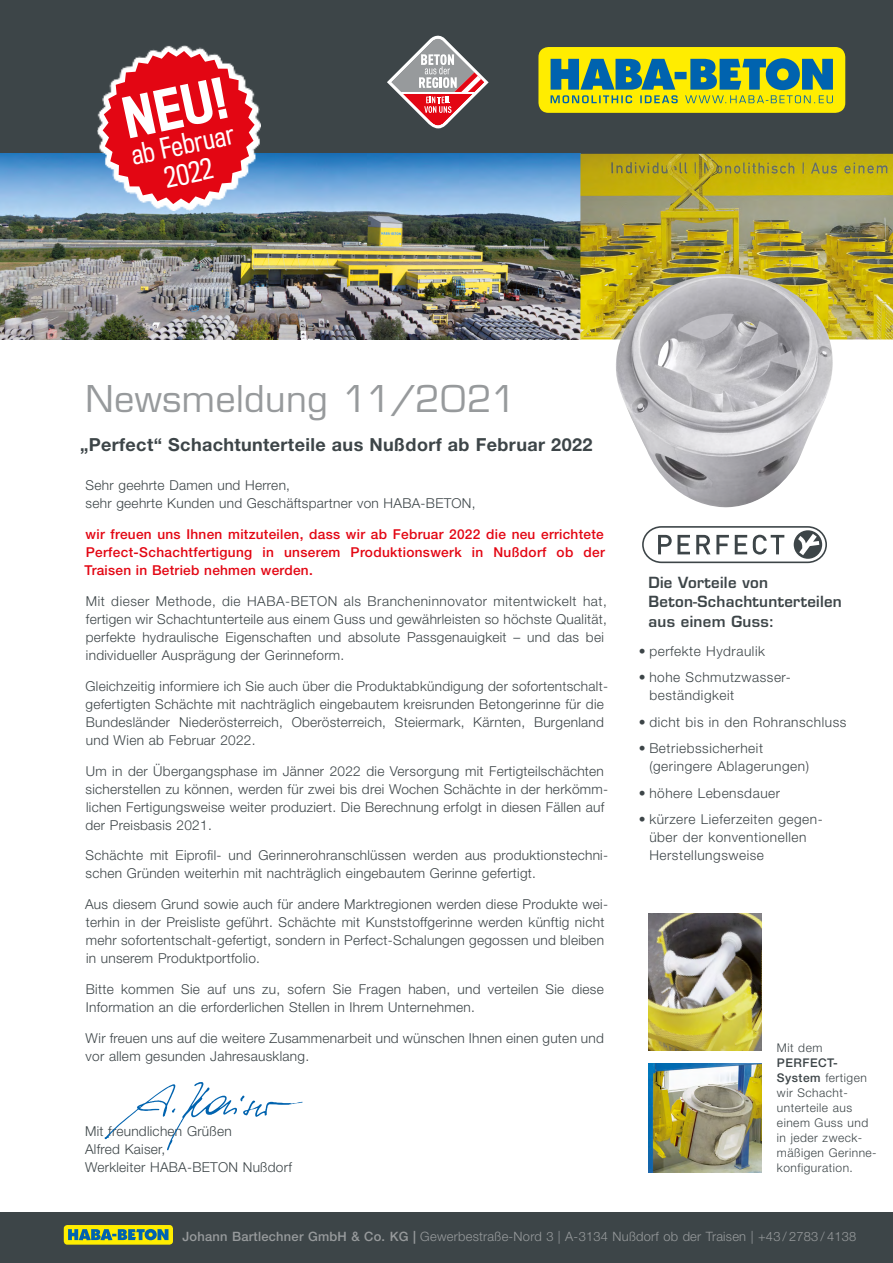
<style>
.page{position:relative;width:893px;height:1263px;background:#fff}
.page>*{position:absolute;margin:0;border:0;box-sizing:border-box;transform-origin:0 0}
.t1{font:500 52.05px "Titling Gothic FB Cond";color:#fff}
.t2{font:36px "Eurostile LTCE";letter-spacing:.01em;color:#979a9c}
.t3{font:26.25px/29.2px "Titling Gothic FB Cond";color:#fff;text-align:center}
.t4{font:700 18px "Helvetica Neue LT Pro";letter-spacing:.02em;color:#3d4548}
.t5{font:600 15px/19.4px "Eurostile LTCE";letter-spacing:.02em;color:#3d4548}
.t6{font:300 13.65px/18px "Helvetica Neue LT Pro";letter-spacing:.02em;color:#3d4548}
.t7{font:300 13.65px/18px "Helvetica Neue LT Pro";letter-spacing:.04em;color:#3d4548}
.t8{font:500 13.65px/18px "Helvetica Neue LT Pro";letter-spacing:.02em;color:#e30613;text-align:justify}
.t9{font:300 12.9px "Helvetica Neue LT Pro";letter-spacing:.02em;color:#979a9c}
.t10{font:300 12px/15px "Helvetica Neue LT Pro";letter-spacing:.04em;color:#3d4548}
.s1{font-weight:500}
</style>
<div class="page">
<div style="left:0;top:0;width:893px;height:154px;background:#3d4548"></div>
<svg style="left:387px;top:35px;width:102px;height:94px"></svg>
<img style="left:0;top:154px;width:893px;height:185px">
<svg style="left:104px;top:1082px;width:199px;height:68px"></svg>
<div style="left:0;top:1212px;width:893px;height:51px;background:#3d4548"></div>
<div style="left:64px;top:1225px;width:109px;height:19px;background:#ffed00;border-radius:4px"></div>
<svg style="left:68px;top:1229px;width:100px;height:11px"></svg>
<svg style="left:642px;top:526px;width:185px;height:38px"></svg>
<img style="left:611px;top:274px;width:230px;height:234px">
<div style="left:538px;top:47px;width:307px;height:66px;background:#ffed00;border-radius:10px"></div>
<svg style="left:551px;top:58px;width:282px;height:45px"></svg>
<img style="left:648px;top:914px;width:113px;height:136px">
<img style="left:648px;top:1063px;width:113px;height:109px">
<svg style="left:97px;top:45px;width:164px;height:165px"></svg>
<svg style="left:103px;top:51px;width:152px;height:153px;background:#d23542"></svg>
<h1 class="t1" style="left:117px;top:88px;width:106px;rotate:-12deg">NEU!</h1>
<h3 class="t3" style="left:129px;top:141px;width:106px;rotate:-12deg">ab Februar<br>2022</h3>
<h2 class="t2" style="left:86px;top:377px;width:432px">Newsmeldung 11/2021</h2>
<h3 class="t4" style="left:80px;top:434px;width:514px">„Perfect“ Schachtunterteile aus Nußdorf ab Februar 2022</h3>
<p class="t6" style="left:86px;top:476px;width:392px">Sehr geehrte Damen und Herren,<br>sehr geehrte Kunden und Geschäftspartner von HABA-BETON,</p>
<p class="t8" style="left:85px;top:525px;width:522px">wir freuen uns Ihnen mitzuteilen, dass wir ab Februar 2022 die neu errichtete Perfect-Schachtfertigung in unserem Produktionswerk in Nußdorf ob der Traisen in Betrieb nehmen werden.</p>
<p class="t6" style="left:86px;top:592px;width:523px">Mit dieser Methode, die HABA-BETON als Brancheninnovator mitentwickelt hat, fertigen wir Schachtunterteile aus einem Guss und gewährleisten so höchste Qualität, perfekte hydraulische Eigenschaften und absolute Passgenauigkeit – und das bei individueller Ausprägung der Gerinneform.</p>
<p class="t6" style="left:85px;top:677px;width:524px">Gleichzeitig informiere ich Sie auch über die Produktabkündigung der sofortentschalt&shy;gefertigten Schächte mit nachträglich eingebautem kreisrunden Betongerinne für die Bundesländer Niederösterreich, Oberösterreich, Steiermark, Kärnten, Burgenland und Wien ab Februar 2022.</p>
<p class="t6" style="left:85px;top:761px;width:524px">Um in der Übergangsphase im Jänner 2022 die Versorgung mit Fertigteilschächten sicherstellen zu können, werden für zwei bis drei Wochen Schächte in der herkömm&shy;lichen Fertigungsweise weiter produziert. Die Berechnung erfolgt in diesen Fällen auf der Preisbasis 2021.</p>
<p class="t6" style="left:86px;top:846px;width:524px">Schächte mit Eiprofil- und Gerinnerohranschlüssen werden aus produktionstechni&shy;schen Gründen weiterhin mit nachträglich eingebautem Gerinne gefertigt.</p>
<p class="t6" style="left:85px;top:895px;width:525px">Aus diesem Grund sowie auch für andere Marktregionen werden diese Produkte wei&shy;terhin in der Preisliste geführt. Schächte mit Kunststoffgerinne werden künftig nicht mehr sofortentschalt-gefertigt, sondern in Perfect-Schalungen gegossen und bleiben in unserem Produktportfolio.</p>
<p class="t6" style="left:86px;top:980px;width:520px">Bitte kommen Sie auf uns zu, sofern Sie Fragen haben, und verteilen Sie diese<br>Information an die erforderlichen Stellen in Ihrem Unternehmen.</p>
<p class="t6" style="left:86px;top:1028px;width:520px">Wir freuen uns auf die weitere Zusammenarbeit und wünschen Ihnen einen guten und vor allem gesunden Jahresausklang.</p>
<p class="t6" style="left:85px;top:1122px;width:208px">Mit freundlichen Grüßen<br>Alfred Kaiser,<br>Werkleiter HABA-BETON Nußdorf</p>
<p class="t5" style="left:648px;top:573px;width:195px">Die Vorteile von<br>Beton-Schachtunterteilen aus einem Guss:</p>
<p class="t7" style="left:639px;top:641px;width:128px">• perfekte Hydraulik</p>
<p class="t7" style="left:649px;top:668px;width:143px;text-indent:-11px">• hohe Schmutzwasser&shy;beständigkeit</p>
<p class="t7" style="left:639px;top:712px;width:209px">• dicht bis in den Rohranschluss</p>
<p class="t7" style="left:649px;top:739px;width:161px;text-indent:-11px">• Betriebssicherheit (geringere Ablagerungen)</p>
<p class="t7" style="left:639px;top:783px;width:143px">• höhere Lebensdauer</p>
<p class="t7" style="left:649px;top:810px;width:175px;text-indent:-11px">• kürzere Lieferzeiten gegen&shy;über der konventionellen<br>Herstellungsweise</p>
<p class="t10" style="left:777px;top:1040px;width:47px">Mit dem</p>
<p class="t10" style="left:777px;top:1055px;width:101px"><span class="s1">PERFECT-<br>System</span> fertigen wir Schacht&shy;unterteile aus einem Guss und in jeder zweck&shy;mäßigen Gerinne&shy;konfiguration.</p>
<p class="t9" style="left:182px;top:1228px;width:676px"><span class="s1">Johann Bartlechner GmbH &amp; Co. KG |</span> Gewerbestraße-Nord 3 | A-3134 Nußdorf ob der Traisen | +43 / 2783 / 4138</p>
</div>
